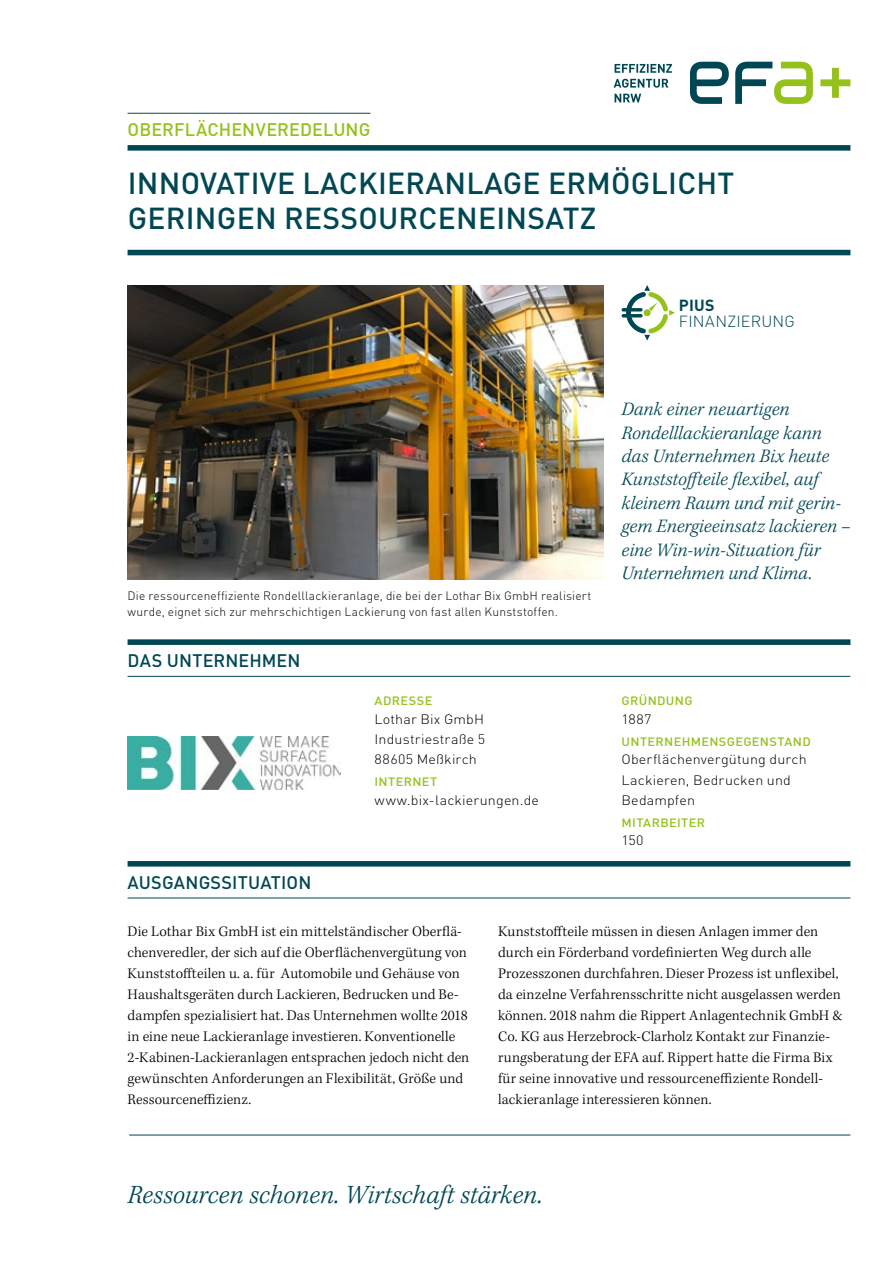
<style>
.page{position:relative;width:893px;height:1263px;background:#fff}
.page>*{position:absolute;margin:0;border:0;box-sizing:border-box;transform-origin:0 0}
.t1{font:500 30px/34.5px "DIN Pro";letter-spacing:.01em;color:#004754}
.t2{font:italic 300 27px "Kepler Std";color:#004754}
.t3{font:italic 300 19.5px/23.4px "Kepler Std";color:#004754}
.t4{font:500 18px "DIN Pro";letter-spacing:.005em;color:#004754}
.t5{font:500 18px "DIN Pro";letter-spacing:.005em;color:#94c11c}
.t6{font:300 15.9px "DIN Pro";letter-spacing:.015em;color:#004754}
.t7{font:700 15.9px "DIN Pro";color:#004754}
.t8{font:300 15px/21px "Kepler Std";letter-spacing:.005em;color:#000}
.t9{font:300 13.5px/20.2px "DIN Pro";letter-spacing:.01em;color:#000;scale:1.06 1}
.t10{font:300 12px/15.8px "DIN Pro";letter-spacing:.015em;color:#000}
.t11{font:500 12px "DIN Pro";letter-spacing:.025em;color:#94c11c;scale:1.06 1}
</style>
<div class="page">
<svg style="left:615px;top:94px;width:26px;height:8px"></svg>
<svg style="left:614px;top:79px;width:54px;height:9px"></svg>
<svg style="left:615px;top:64px;width:57px;height:9px"></svg>
<svg style="left:690px;top:62px;width:160px;height:42px"></svg>
<hr style="left:129px;top:1135px;width:721px;height:1px;background:#004754">
<div style="left:128px;top:145px;width:722px;height:6px;background:#004754"></div>
<div style="left:128px;top:250px;width:722px;height:5px;background:#004754"></div>
<hr style="left:128px;top:113px;width:242px;height:1px;background:#004754">
<div style="left:128px;top:639px;width:722px;height:6px;background:#004754"></div>
<hr style="left:128px;top:676px;width:722px;height:1px;background:#004754">
<div style="left:128px;top:861px;width:722px;height:5px;background:#004754"></div>
<hr style="left:128px;top:898px;width:722px;height:1px;background:#004754">
<img style="left:128px;top:285px;width:475px;height:294px">
<svg style="left:624px;top:285px;width:51px;height:56px"></svg>
<hr style="left:623px;top:308px;width:18px;height:3px;background:#004754">
<hr style="left:623px;top:314px;width:18px;height:3px;background:#004754">
<img style="left:128px;top:737px;width:212px;height:52px">
<p class="t5" style="left:128px;top:118px;width:244px">OBERFLÄCHENVEREDELUNG</p>
<h1 class="t1" style="left:128px;top:165px;width:608px">INNOVATIVE LACKIERANLAGE ERMÖGLICHT<br>GERINGEN RESSOURCENEINSATZ</h1>
<p class="t7" style="left:679px;top:295px;width:37px">PIUS</p>
<p class="t6" style="left:679px;top:311px;width:117px">FINANZIERUNG</p>
<p class="t10" style="left:128px;top:588px;width:465px">Die ressourceneffiziente Rondelllackieranlage, die bei der Lothar Bix GmbH realisiert wurde, eignet sich zur mehrschichtigen Lackierung von fast allen Kunststoffen.</p>
<p class="t4" style="left:128px;top:649px;width:174px">DAS UNTERNEHMEN</p>
<p class="t4" style="left:128px;top:871px;width:185px">AUSGANGSSITUATION</p>
<p class="t11" style="left:375px;top:693px;width:56px">ADRESSE</p>
<p class="t9" style="left:375px;top:709px;width:106px;text-align:justify">Lothar Bix GmbH Industriestraße 5<br>88605 Meßkirch</p>
<p class="t11" style="left:375px;top:774px;width:61px">INTERNET</p>
<p class="t9" style="left:375px;top:790px;width:157px">www.bix-lackierungen.de</p>
<h3 class="t3" style="left:621px;top:398px;width:230px">Dank einer neuartigen<br>Rondelllackieranlage kann das Unternehmen Bix heute<br>Kunststoffteile flexibel, auf kleinem Raum und mit gerin&shy;gem Energieeinsatz lackieren – eine Win-win-Situation für<br>Unternehmen und Klima.</h3>
<p class="t11" style="left:622px;top:693px;width:69px">GRÜNDUNG</p>
<p class="t9" style="left:621px;top:709px;width:30px">1887</p>
<p class="t11" style="left:622px;top:734px;width:180px">UNTERNEHMENSGEGENSTAND</p>
<p class="t9" style="left:621px;top:749px;width:176px">Oberflächenvergütung durch<br>Lackieren, Bedrucken und<br>Bedampfen</p>
<p class="t11" style="left:622px;top:815px;width:80px">MITARBEITER</p>
<p class="t9" style="left:621px;top:830px;width:22px">150</p>
<p class="t8" style="left:128px;top:921px;width:343px">Die Lothar Bix GmbH ist ein mittelständischer Oberflä&shy;chenveredler, der sich auf die Oberflächenvergütung von Kunststoffteilen u. a. für Automobile und Gehäuse von Haushaltsgeräten durch Lackieren, Bedrucken und Be&shy;dampfen spezialisiert hat. Das Unternehmen wollte 2018 in eine neue Lackieranlage investieren. Konventionelle 2-Kabinen-Lackieranlagen entsprachen jedoch nicht den gewünschten Anforderungen an Flexibilität, Größe und Ressourceneffizienz.</p>
<p class="t8" style="left:498px;top:921px;width:346px">Kunststoffteile müssen in diesen Anlagen immer den durch ein Förderband vordefinierten Weg durch alle Prozesszonen durchfahren. Dieser Prozess ist unflexibel, da einzelne Verfahrensschritte nicht ausgelassen werden können. 2018 nahm die Rippert Anlagentechnik GmbH &amp; Co. KG aus Herzebrock-Clarholz Kontakt zur Finanzie&shy;rungsberatung der EFA auf. Rippert hatte die Firma Bix für seine innovative und ressourceneffiziente Rondell&shy;lackieranlage interessieren können.</p>
<h2 class="t2" style="left:128px;top:1179px;width:417px">Ressourcen schonen. Wirtschaft stärken.</h2>
</div>
